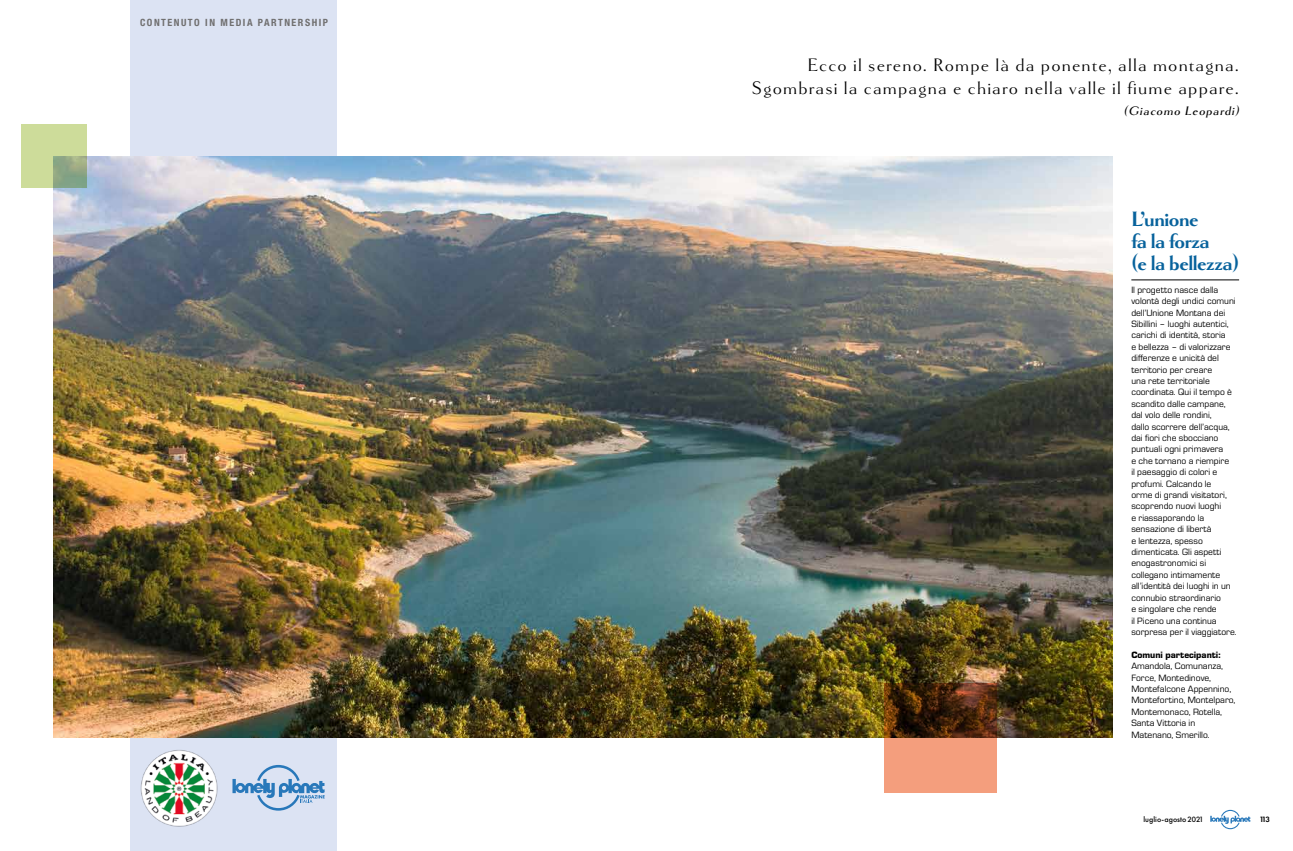
<style>
.page{position:relative;width:1293px;height:851px;background:#fff}
.page>*{position:absolute;margin:0;border:0;box-sizing:border-box;transform-origin:0 0}
.t1{font:800 21.9px/21.9px "Goldenbook";letter-spacing:-.02em;color:#07629c}
.t2{font:19px/22.8px "Goldenbook";letter-spacing:.06em;color:#000;text-align:right}
.t3{font:italic 700 13px "Goldenbook";color:#000}
.t4{font:700 condensed 10px "Helvetica Neue LT Std";letter-spacing:.15em;color:#706f6f}
.t5{font:9.5px/11.4px "Eurostile";color:#000}
.t6{font:900 9.5px "Eurostile";color:#000}
.t7{font:500 8px "Futura PT";letter-spacing:.005em;color:#000}
.t8{font:600 8px "Futura PT";color:#000}
</style>
<div class="page">
<svg style="left:1210px;top:809px;width:40px;height:20px"></svg>
<div style="left:130px;top:0;width:207px;height:850px;background:#dce3f3"></div>
<svg style="left:232px;top:764px;width:93px;height:46px"></svg>
<img style="left:140px;top:750px;width:78px;height:76px">
<img style="left:54px;top:156px;width:1058px;height:581px">
<svg style="left:21px;top:124px;width:66px;height:64px;background:#bcce94"></svg>
<svg style="left:884px;top:682px;width:113px;height:110px;background:#9d6144"></svg>
<hr style="left:1131px;top:279px;width:108px;height:1px;background:#000">
<p class="t4" style="left:140px;top:16px;width:189px">CONTENUTO IN MEDIA PARTNERSHIP</p>
<h2 class="t2" style="left:751px;top:54px;width:489px">Ecco il sereno. Rompe là da ponente, alla montagna.<br>Sgombrasi la campagna e chiaro nella valle il fiume appare.</h2>
<h3 class="t3" style="left:1123px;top:103px;width:120px">(Giacomo Leopardi)</h3>
<h1 class="t1" style="left:1131px;top:208px;width:109px">L’unione<br>fa la forza<br>(e la bellezza)</h1>
<p class="t5" style="left:1131px;top:283px;width:107px">Il progetto nasce dalla volontà degli undici comuni dell’Unione Montana dei<br>Sibillini – luoghi autentici, carichi di identità, storia<br>e bellezza – di valorizzare differenze e unicità del territorio per creare<br>una rete territoriale coordinata. Qui il tempo è scandito dalle campane, dal volo delle rondini,<br>dallo scorrere dell’acqua, dai fiori che sbocciano puntuali ogni primavera<br>e che tornano a riempire<br>il paesaggio di colori e profumi. Calcando le<br>orme di grandi visitatori, scoprendo nuovi luoghi<br>e riassaporando la sensazione di libertà<br>e lentezza, spesso dimenticata. Gli aspetti enogastronomici si collegano intimamente all’identità dei luoghi in un connubio straordinario<br>e singolare che rende<br>il Piceno una continua sorpresa per il viaggiatore.</p>
<p class="t6" style="left:1131px;top:647px;width:91px">Comuni partecipanti:</p>
<p class="t5" style="left:1131px;top:659px;width:106px">Amandola, Comunanza,<br>Force, Montedinove,<br>Montefalcone Appennino,<br>Montefortino, Montelparo,<br>Montemonaco, Rotella,<br>Santa Vittoria in<br>Matenano, Smerillo.</p>
<p class="t7" style="left:1143px;top:814px;width:60px">luglio-agosto 2021</p>
<p class="t8" style="left:1260px;top:813px;width:11px">113</p>
</div>
